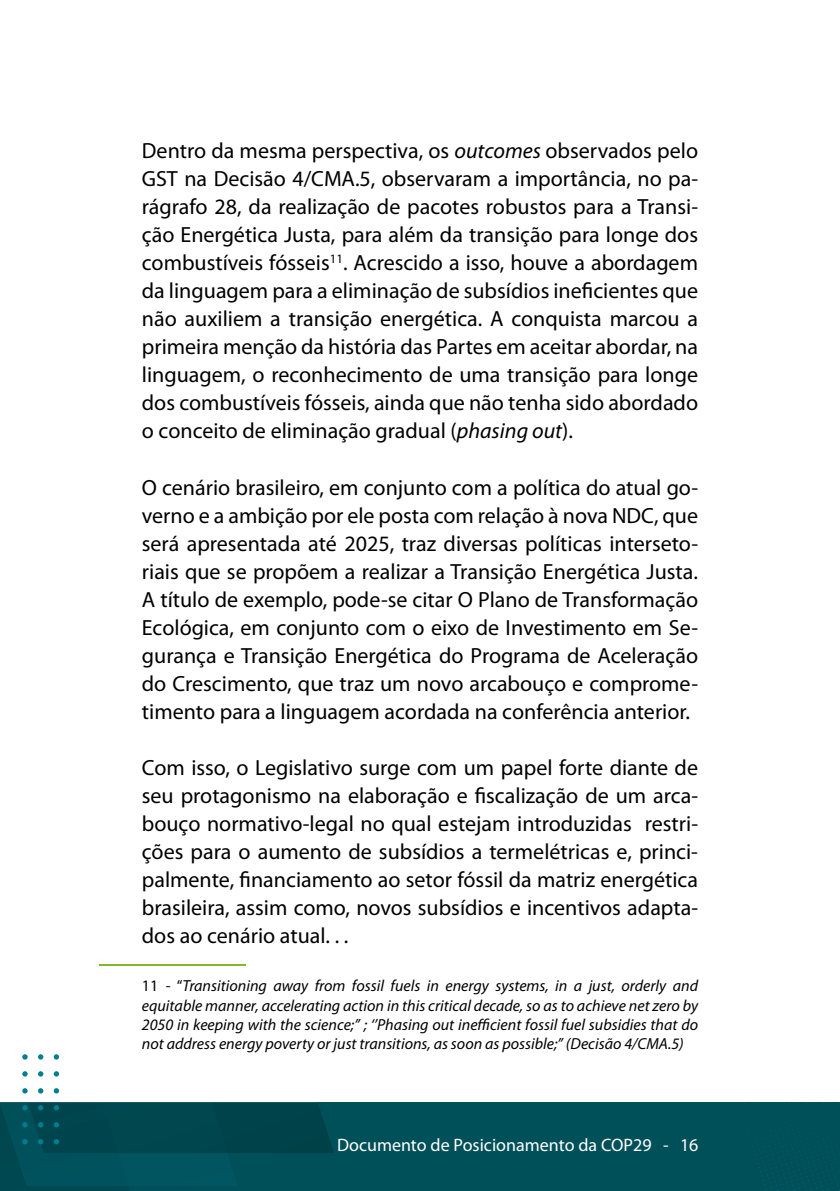
<style>
.page{position:relative;width:840px;height:1191px;background:#fff}
.page>*{position:absolute;margin:0;border:0;box-sizing:border-box;transform-origin:0 0}
.t1{font:22px/28px "Myriad Pro";color:#000;text-align:justify}
.t2{font:18px "Myriad Pro";color:#fff}
.t3{font:italic 16px/19.2px "Myriad Pro";color:#000;text-align:justify}
.s1{font-style:italic}
.s2{font-style:normal}
</style>
<div class="page">
<div style="left:0;top:1102px;width:839px;height:89px;background:#00505a"></div>
<img style="left:0;top:1102px;width:27px;height:45px">
<img style="left:27px;top:1102px;width:307px;height:51px">
<svg style="left:22px;top:1054px;width:6px;height:5px"></svg>
<svg style="left:54px;top:1139px;width:5px;height:5px"></svg>
<svg style="left:54px;top:1122px;width:5px;height:5px"></svg>
<svg style="left:54px;top:1105px;width:5px;height:5px"></svg>
<svg style="left:54px;top:1088px;width:5px;height:5px"></svg>
<svg style="left:54px;top:1071px;width:5px;height:5px"></svg>
<svg style="left:54px;top:1054px;width:5px;height:5px"></svg>
<svg style="left:38px;top:1139px;width:5px;height:5px"></svg>
<svg style="left:38px;top:1122px;width:5px;height:5px"></svg>
<svg style="left:38px;top:1105px;width:5px;height:5px"></svg>
<svg style="left:38px;top:1088px;width:5px;height:5px"></svg>
<svg style="left:38px;top:1071px;width:5px;height:5px"></svg>
<svg style="left:38px;top:1054px;width:5px;height:5px"></svg>
<svg style="left:22px;top:1139px;width:6px;height:5px"></svg>
<svg style="left:22px;top:1122px;width:6px;height:5px"></svg>
<svg style="left:22px;top:1105px;width:6px;height:5px"></svg>
<svg style="left:22px;top:1088px;width:6px;height:5px"></svg>
<svg style="left:22px;top:1071px;width:6px;height:5px"></svg>
<hr style="left:99px;top:964px;width:146px;height:1px;background:#7db928">
<p class="t1" style="left:142px;top:137px;width:557px">Dentro da mesma perspectiva, os <span class="s1">outcomes</span> observados pelo GST na Decisão 4/CMA.5, observaram a importância, no pa&shy;rágrafo 28, da realização de pacotes robustos para a Transi&shy;ção Energética Justa, para além da transição para longe dos combustíveis fósseis<sup>11</sup>. Acrescido a isso, houve a abordagem da linguagem para a eliminação de subsídios ineficientes que não auxiliem a transição energética. A conquista marcou a primeira menção da história das Partes em aceitar abordar, na linguagem, o reconhecimento de uma transição para longe dos combustíveis fósseis, ainda que não tenha sido abordado o conceito de eliminação gradual (<span class="s1">phasing out</span>).</p>
<p class="t1" style="left:142px;top:473px;width:557px">O cenário brasileiro, em conjunto com a política do atual go&shy;verno e a ambição por ele posta com relação à nova NDC, que será apresentada até 2025, traz diversas políticas interseto&shy;riais que se propõem a realizar a Transição Energética Justa.<br>A título de exemplo, pode-se citar O Plano de Transformação Ecológica, em conjunto com o eixo de Investimento em Se&shy;gurança e Transição Energética do Programa de Aceleração do Crescimento, que traz um novo arcabouço e comprome&shy;timento para a linguagem acordada na conferência anterior.</p>
<p class="t1" style="left:142px;top:753px;width:557px">Com isso, o Legislativo surge com um papel forte diante de seu protagonismo na elaboração e fiscalização de um arca&shy;bouço normativo-legal no qual estejam introduzidas restri&shy;ções para o aumento de subsídios a termelétricas e, princi&shy;palmente, financiamento ao setor fóssil da matriz energética brasileira, assim como, novos subsídios e incentivos adapta&shy;dos ao cenário atual. . .</p>
<p class="t3" style="left:142px;top:976px;width:557px"><span class="s2">11 - “</span>Transitioning away from fossil fuels in energy systems, in a just, orderly and equitable manner, accelerating action in this critical decade, so as to achieve net zero by 2050 in keeping with the science;’’ ; ‘’Phasing out inefficient fossil fuel subsidies that do not address energy poverty or just transitions, as soon as possible;’’ (Decisão 4/CMA.5)</p>
<p class="t2" style="left:337px;top:1133px;width:363px">Documento de Posicionamento da COP29 - 16</p>
</div>
